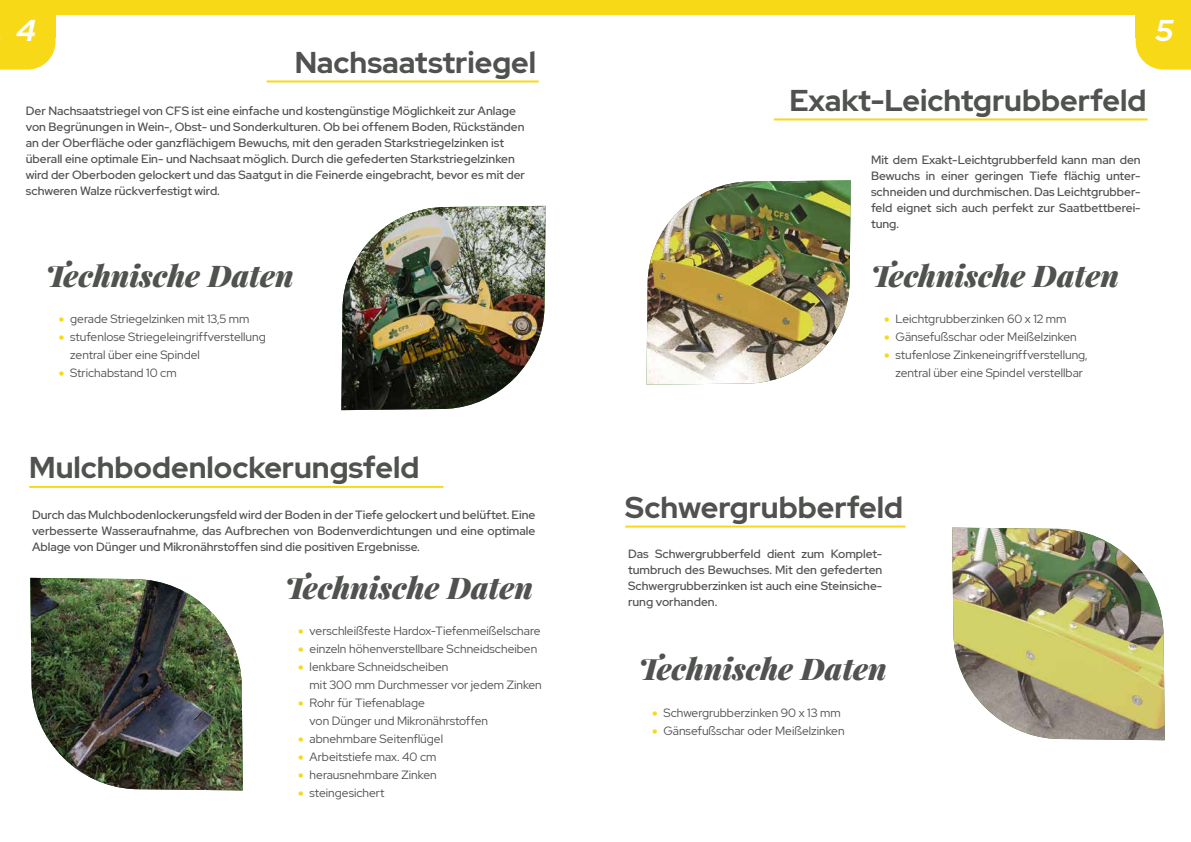
<style>
.page{position:relative;width:1191px;height:842px;background:#fff}
.page>*{position:absolute;margin:0;border:0;box-sizing:border-box;transform-origin:0 0}
.t1{font:700 30px "Red Hat Display";color:#4f524f}
.t2{font:italic 900 30px "Playfair Display";color:#4f524f}
.t3{font:italic 700 30px "Red Hat Display";color:#fff}
.t4{font:500 12px/16px "Red Hat Display";color:#4f524f;text-align:justify}
.t5{font:12px/18px "Red Hat Display";color:#4f524f}
.s1{color:#f7d917}
</style>
<div class="page">
<svg style="left:0;top:38px;width:55px;height:32px;background:#f7dc2e"></svg>
<svg style="left:1135px;top:38px;width:56px;height:32px;background:#f7dd32"></svg>
<div style="left:0;top:14px;width:55px;height:24px;background:#f7d917"></div>
<div style="left:1135px;top:14px;width:56px;height:24px;background:#f7d917"></div>
<div style="left:0;top:0;width:1191px;height:14px;background:#f7d917"></div>
<img style="left:341px;top:206px;width:204px;height:204px">
<hr style="left:266px;top:80px;width:273px;height:2px;background:#f7d917">
<hr style="left:29px;top:486px;width:414px;height:2px;background:#f7d917">
<img style="left:30px;top:578px;width:213px;height:212px">
<img style="left:646px;top:180px;width:204px;height:205px">
<hr style="left:774px;top:118px;width:373px;height:2px;background:#f7d917">
<hr style="left:625px;top:526px;width:280px;height:2px;background:#f7d917">
<img style="left:952px;top:528px;width:212px;height:212px">
<h1 class="t3" style="left:16px;top:10px;width:21px">4</h1>
<h1 class="t3" style="left:1155px;top:10px;width:19px">5</h1>
<h1 class="t1" style="left:295px;top:43px;width:243px">Nachsaatstriegel</h1>
<p class="t4" style="left:26px;top:103px;width:501px;text-align:left">Der Nachsaatstriegel von CFS ist eine einfache und kostengünstige Möglichkeit zur Anlage von Begrünungen in Wein-, Obst- und Sonderkulturen. Ob bei offenem Boden, Rückständen an der Oberfläche oder ganzflächigem Bewuchs, mit den geraden Starkstriegelzinken ist überall eine optimale Ein- und Nachsaat möglich. Durch die gefederten Starkstriegelzinken wird der Oberboden gelockert und das Saatgut in die Feinerde eingebracht, bevor es mit der schweren Walze rückverfestigt wird.</p>
<h1 class="t2" style="left:46px;top:251px;width:249px">Technische Daten</h1>
<p class="t5" style="left:59px;top:310px;width:192px"><span class="s1">•</span> gerade Striegelzinken mit 13,5 mm</p>
<p class="t5" style="left:70px;top:328px;width:197px;text-indent:-11px"><span class="s1">•</span> stufenlose Striegeleingriffverstellung zentral über eine Spindel</p>
<p class="t5" style="left:59px;top:364px;width:119px"><span class="s1">•</span> Strichabstand 10 cm</p>
<h1 class="t1" style="left:29px;top:448px;width:391px">Mulchbodenlockerungsfeld</h1>
<p class="t4" style="left:32px;top:506px;width:505px">Durch das Mulchbodenlockerungsfeld wird der Boden in der Tiefe gelockert und belüftet. Eine verbesserte Wasseraufnahme, das Aufbrechen von Bodenverdichtungen und eine optimale Ablage von Dünger und Mikronährstoffen sind die positiven Ergebnisse.</p>
<h1 class="t2" style="left:285px;top:563px;width:249px">Technische Daten</h1>
<p class="t5" style="left:298px;top:622px;width:244px"><span class="s1">•</span> verschleißfeste Hardox-Tiefenmeißelschare</p>
<p class="t5" style="left:298px;top:640px;width:240px"><span class="s1">•</span> einzeln höhenverstellbare Schneidscheiben</p>
<p class="t5" style="left:310px;top:658px;width:234px;text-indent:-11px"><span class="s1">•</span> lenkbare Schneidscheiben<br>mit 300 mm Durchmesser vor jedem Zinken</p>
<p class="t5" style="left:310px;top:694px;width:180px;text-indent:-11px"><span class="s1">•</span> Rohr für Tiefenablage<br>von Dünger und Mikronährstoffen</p>
<p class="t5" style="left:298px;top:730px;width:146px"><span class="s1">•</span> abnehmbare Seitenflügel</p>
<p class="t5" style="left:298px;top:748px;width:140px"><span class="s1">•</span> Arbeitstiefe max. 40 cm</p>
<p class="t5" style="left:298px;top:766px;width:140px"><span class="s1">•</span> herausnehmbare Zinken</p>
<p class="t5" style="left:298px;top:784px;width:88px"><span class="s1">•</span> steingesichert</p>
<h1 class="t1" style="left:789px;top:81px;width:358px">Exakt-Leichtgrubberfeld</h1>
<p class="t4" style="left:871px;top:151px;width:271px">Mit dem Exakt-Leichtgrubberfeld kann man den Bewuchs in einer geringen Tiefe flächig unter&shy;schneiden und durchmischen. Das Leichtgrubber&shy;feld eignet sich auch perfekt zur Saatbettberei&shy;tung.</p>
<h1 class="t2" style="left:871px;top:251px;width:249px">Technische Daten</h1>
<p class="t5" style="left:884px;top:310px;width:184px"><span class="s1">•</span> Leichtgrubberzinken 60 x 12 mm</p>
<p class="t5" style="left:884px;top:328px;width:194px"><span class="s1">•</span> Gänsefußschar oder Meißelzinken</p>
<p class="t5" style="left:884px;top:346px;width:205px;text-align:center"><span class="s1">•</span> stufenlose Zinkeneingriffverstellung, zentral über eine Spindel verstellbar</p>
<h1 class="t1" style="left:625px;top:488px;width:279px">Schwergrubberfeld</h1>
<p class="t4" style="left:628px;top:546px;width:256px">Das Schwergrubberfeld dient zum Komplet&shy;tumbruch des Bewuchses. Mit den gefederten Schwergrubberzinken ist auch eine Steinsiche&shy;rung vorhanden.</p>
<h1 class="t2" style="left:639px;top:644px;width:249px">Technische Daten</h1>
<p class="t5" style="left:652px;top:703px;width:190px"><span class="s1">•</span> Schwergrubberzinken 90 x 13 mm</p>
<p class="t5" style="left:652px;top:721px;width:194px"><span class="s1">•</span> Gänsefußschar oder Meißelzinken</p>
</div>
